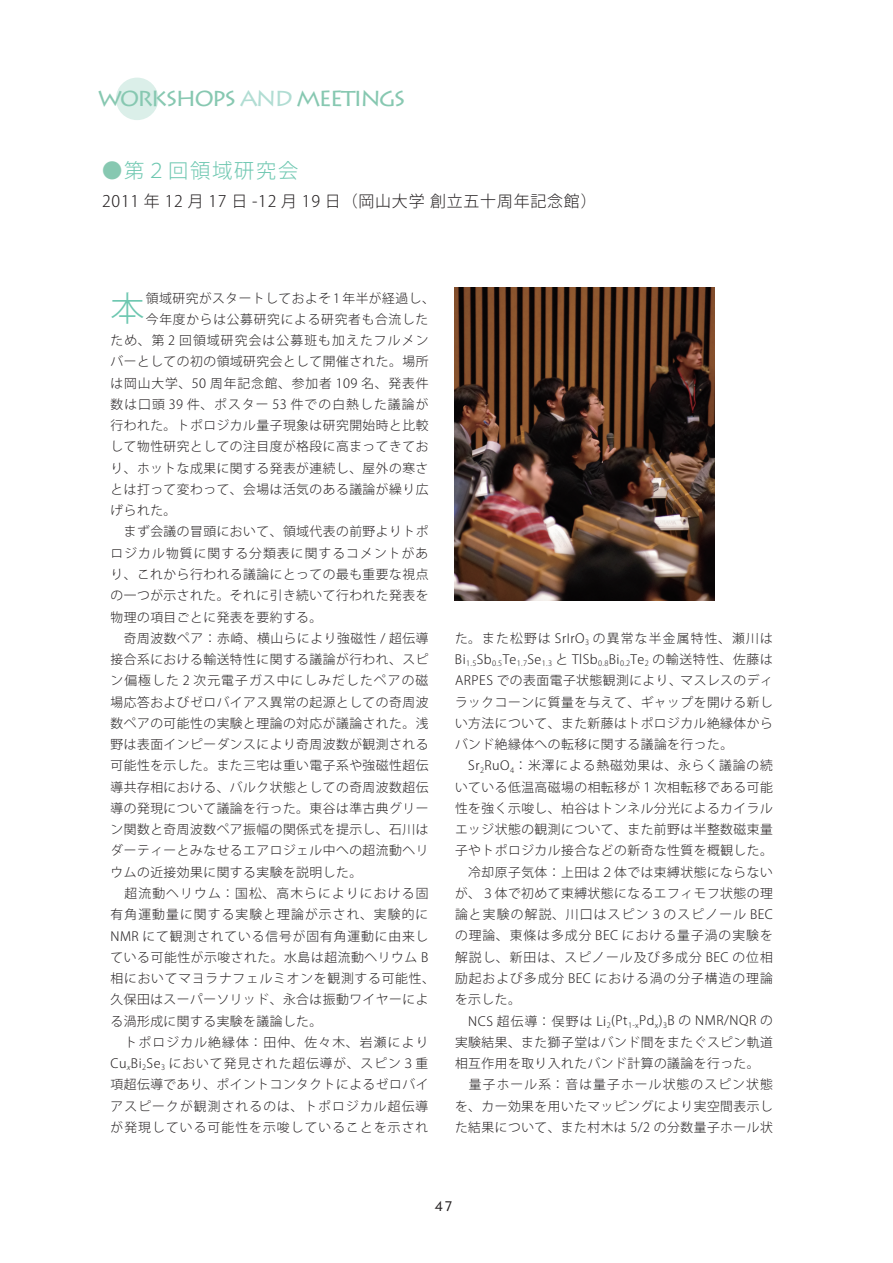
<style>
.page{position:relative;width:893px;height:1263px;background:#fff}
.page>*{position:absolute;margin:0;border:0;box-sizing:border-box;transform-origin:0 0}
.t1{font:300 34.05px "Koz Go Pro";color:#6dc7b0}
.t2{font:25.5px "Lithos Pro";letter-spacing:-.08em;color:#87c8b1}
.t3{font:300 20.25px "Koz Go Pro";letter-spacing:.09em;color:#6dc7b0}
.t4{font:300 15.9px "Koz Go Pro";letter-spacing:.05em;color:#231f20}
.t5{font:13.8px "Lithos Pro";color:#231f20}
.t6{font:300 12.75px/21.3px "Koz Go Pro";letter-spacing:.04em;color:#231f20}
.t7{font:300 12.75px "Koz Go Pro";letter-spacing:.09em;color:#231f20}
.t8{font:300 12.75px "Koz Go Pro";letter-spacing:.075em;color:#231f20}
.t9{font:300 12.75px "Koz Go Pro";letter-spacing:.085em;color:#231f20}
.t10{font:300 12.75px "Koz Go Pro";letter-spacing:.07em;color:#231f20}
.t11{font:300 12.75px "Koz Go Pro";letter-spacing:.065em;color:#231f20}
.t12{font:300 12.75px "Koz Go Pro";letter-spacing:.095em;color:#231f20}
.s1{color:#b1ddd3}
.s2{color:#87c8b1}
</style>
<div class="page">
<div style="left:116px;top:78px;width:42px;height:42px;background:#dbefe9;border-radius:50%"></div>
<img style="left:455px;top:287px;width:259px;height:314px">
<p class="t2" style="left:98px;top:82px;width:309px">WORKSHOPS <span class="s1">AND</span> MEETINGS</p>
<p class="t3" style="left:102px;top:157px;width:198px"><span class="s2">●</span>第２回領域研究会</p>
<p class="t4" style="left:102px;top:191px;width:496px">2011 年 12 月 17 日 -12 月 19 日（岡山大学創立五十周年記念館）</p>
<p class="t1" style="left:111px;top:286px;width:36px">本</p>
<p class="t6" style="left:146px;top:287px;width:290px">領域研究がスタートしておよそ 1 年半が経過し、</p>
<p class="t6" style="left:146px;top:309px;width:284px">今年度からは公募研究による研究者も合流した</p>
<p class="t7" style="left:111px;top:332px;width:319px">ため、第 2 回領域研究会は公募班も加えたフルメン</p>
<p class="t6" style="left:111px;top:351px;width:319px">バーとしての初の領域研究会として開催された。場所</p>
<p class="t8" style="left:111px;top:375px;width:319px">は岡山大学、50 周年記念館、参加者 109 名、発表件</p>
<p class="t7" style="left:111px;top:396px;width:319px">数は口頭 39 件、ポスター 53 件での白熱した議論が</p>
<p class="t6" style="left:111px;top:415px;width:319px">行われた。トポロジカル量子現象は研究開始時と比較</p>
<p class="t6" style="left:111px;top:436px;width:319px">して物性研究としての注目度が格段に高まってきてお</p>
<p class="t6" style="left:111px;top:457px;width:319px">り、ホットな成果に関する発表が連続し、屋外の寒さ</p>
<p class="t6" style="left:111px;top:479px;width:319px">とは打って変わって、会場は活気のある議論が繰り広</p>
<p class="t6" style="left:111px;top:500px;width:67px">げられた。</p>
<p class="t6" style="left:111px;top:521px;width:319px">　まず会議の冒頭において、領域代表の前野よりトポ</p>
<p class="t9" style="left:111px;top:545px;width:319px">ロジカル物質に関する分類表に関するコメントがあ</p>
<p class="t6" style="left:111px;top:564px;width:319px">り、これから行われる議論にとっての最も重要な視点</p>
<p class="t6" style="left:111px;top:585px;width:319px">の一つが示された。それに引き続いて行われた発表を</p>
<p class="t6" style="left:111px;top:606px;width:213px">物理の項目ごとに発表を要約する。</p>
<p class="t6" style="left:111px;top:627px;width:319px">　奇周波数ペア：赤崎、横山らにより強磁性 / 超伝導</p>
<p class="t6" style="left:111px;top:649px;width:319px">接合系における輸送特性に関する議論が行われ、スピ</p>
<p class="t7" style="left:111px;top:672px;width:319px">ン偏極した 2 次元電子ガス中にしみだしたペアの磁</p>
<p class="t6" style="left:111px;top:691px;width:319px">場応答およびゼロバイアス異常の起源としての奇周波</p>
<p class="t6" style="left:111px;top:713px;width:319px">数ペアの可能性の実験と理論の対応が議論された。浅</p>
<p class="t6" style="left:111px;top:734px;width:319px">野は表面インピーダンスにより奇周波数が観測される</p>
<p class="t6" style="left:111px;top:755px;width:319px">可能性を示した。また三宅は重い電子系や強磁性超伝</p>
<p class="t6" style="left:111px;top:776px;width:319px">導共存相における、バルク状態としての奇周波数超伝</p>
<p class="t6" style="left:111px;top:798px;width:319px">導の発現について議論を行った。東谷は準古典グリー</p>
<p class="t6" style="left:111px;top:819px;width:319px">ン関数と奇周波数ペア振幅の関係式を提示し、石川は</p>
<p class="t6" style="left:111px;top:840px;width:319px">ダーティーとみなせるエアロジェル中への超流動ヘリ</p>
<p class="t6" style="left:111px;top:861px;width:253px">ウムの近接効果に関する実験を説明した。</p>
<p class="t7" style="left:111px;top:885px;width:319px">　超流動ヘリウム：国松、高木らによりにおける固</p>
<p class="t7" style="left:111px;top:906px;width:319px">有角運動量に関する実験と理論が示され、実験的に</p>
<p class="t10" style="left:111px;top:927px;width:319px">NMR にて観測されている信号が固有角運動に由来し</p>
<p class="t6" style="left:111px;top:946px;width:319px">ている可能性が示唆された。水島は超流動ヘリウム B</p>
<p class="t11" style="left:111px;top:970px;width:326px">相においてマヨラナフェルミオンを観測する可能性、</p>
<p class="t6" style="left:111px;top:989px;width:319px">久保田はスーパーソリッド、永合は振動ワイヤーによ</p>
<p class="t6" style="left:111px;top:1010px;width:213px">る渦形成に関する実験を議論した。</p>
<p class="t12" style="left:111px;top:1034px;width:319px">　トポロジカル絶縁体：田仲、佐々木、岩瀬により</p>
<p class="t8" style="left:111px;top:1055px;width:319px">Cu<sub>x</sub>Bi<sub>2</sub>Se<sub>3</sub> において発見された超伝導が、スピン３重</p>
<p class="t6" style="left:111px;top:1074px;width:319px">項超伝導であり、ポイントコンタクトによるゼロバイ</p>
<p class="t7" style="left:111px;top:1097px;width:319px">アスピークが観測されるのは、トポロジカル超伝導</p>
<p class="t9" style="left:111px;top:1119px;width:319px">が発現している可能性を示唆していることを示され</p>
<p class="t6" style="left:455px;top:627px;width:319px">た。また松野は SrIrO<sub>3</sub> の異常な半金属特性、瀬川は<br>Bi<sub>1.5</sub>Sb<sub>0.5</sub>Te<sub>1.7</sub>Se<sub>1.3</sub> と TlSb<sub>0.8</sub>Bi<sub>0.2</sub>Te<sub>2</sub> の輸送特性、佐藤は<br>ARPES での表面電子状態観測により、マスレスのディラックコーンに質量を与えて、ギャップを開ける新しい方法について、また新藤はトポロジカル絶縁体からバンド絶縁体への転移に関する議論を行った。　Sr<sub>2</sub>RuO<sub>4</sub>：米澤による熱磁効果は、永らく議論の続いている低温高磁場の相転移が１次相転移である可能性を強く示唆し、柏谷はトンネル分光によるカイラルエッジ状態の観測について、また前野は半整数磁束量子やトポロジカル接合などの新奇な性質を概観した。　冷却原子気体：上田は２体では束縛状態にならないが、３体で初めて束縛状態になるエフィモフ状態の理論と実験の解説、川口はスピン３のスピノール BECの理論、東條は多成分 BEC における量子渦の実験を解説し、新田は、スピノール及び多成分 BEC の位相励起および多成分 BEC における渦の分子構造の理論を示した。<br>　NCS 超伝導：俣野は Li<sub>2</sub>(Pt<sub>1-x</sub>Pd<sub>x</sub>)<sub>3</sub>B の NMR/NQR の実験結果、また獅子堂はバンド間をまたぐスピン軌道相互作用を取り入れたバンド計算の議論を行った。　量子ホール系：音は量子ホール状態のスピン状態を、カー効果を用いたマッピングにより実空間表示した結果について、また村木は 5/2 の分数量子ホール状</p>
<p class="t5" style="left:434px;top:1198px;width:21px">47</p>
</div>
